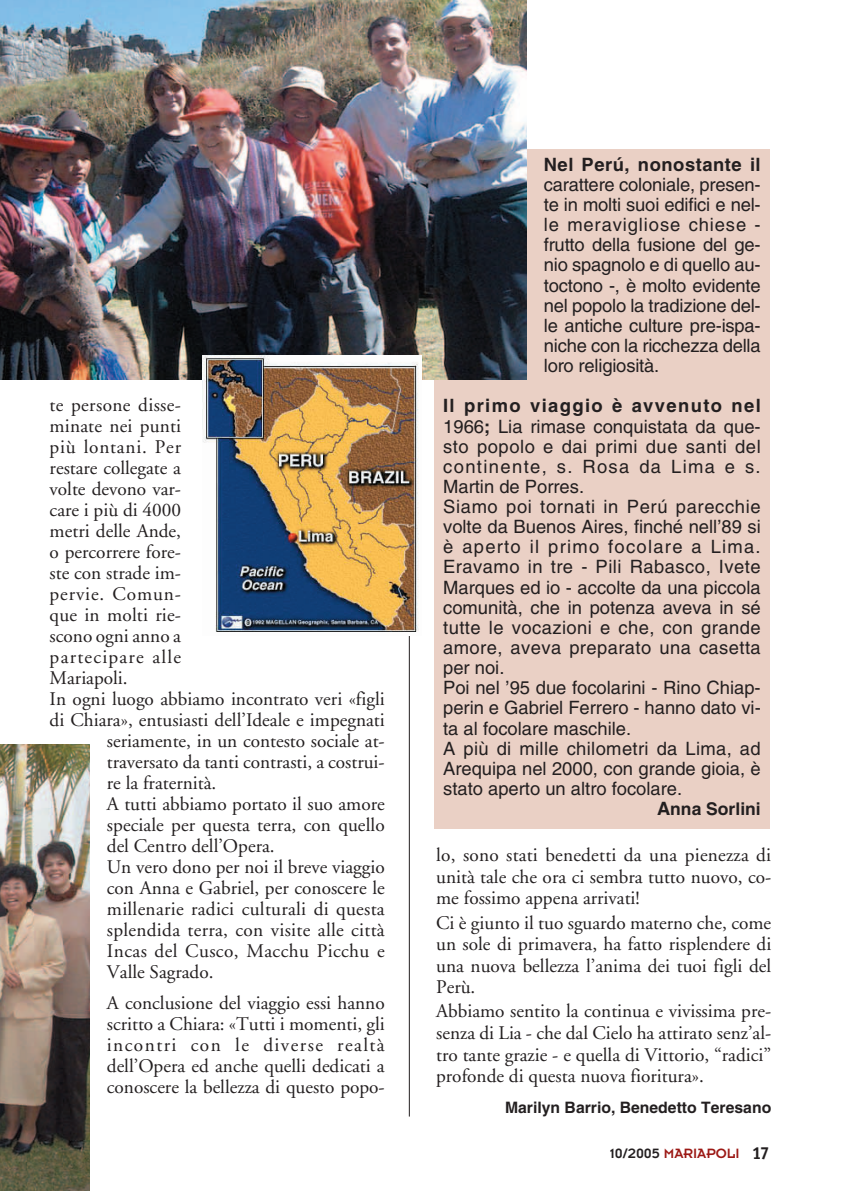
<style>
.page{position:relative;width:844px;height:1191px;background:#fff}
.page>*{position:absolute;margin:0;border:0;box-sizing:border-box;transform-origin:0 0}
.t1{font:19.25px/21.5px "Adobe Garamond";color:#231f20;text-align:justify}
.t2{font:19.25px "Adobe Garamond";letter-spacing:.02em;color:#231f20}
.t3{font:19.25px "Adobe Garamond";letter-spacing:.065em;color:#231f20}
.t4{font:19.25px "Adobe Garamond";letter-spacing:.04em;color:#231f20}
.t5{font:19.25px "Adobe Garamond";letter-spacing:.045em;color:#231f20}
.t6{font:18.38px/20.1px "Helvetica";color:#231f20;text-align:justify}
.t7{font:700 18.38px "Helvetica";letter-spacing:.03em;color:#231f20}
.t8{font:700 17.5px "Helvetica";color:#231f20}
.t9{font:700 15.75px "Helvetica";color:#231f20}
.t10{font:14.88px "Insignia";color:#9c1915}
.s1{font-weight:700}
.s2{font-size:18.38px}
.s3{color:#231f20}
.s4{font-family:"Officina Sans";font-weight:700;font-size:17.5px;color:#231f20}
</style>
<div class="page">
<hr style="left:409px;top:149px;width:1px;height:967px;background:#231f20">
<div style="left:434px;top:149px;width:335px;height:679px;background:#ead0c5"></div>
<img style="left:0;top:0;width:526px;height:380px">
<img style="left:0;top:744px;width:89px;height:447px">
<img style="left:203px;top:356px;width:218px;height:279px">
<p class="t2" style="left:50px;top:397px;width:133px">te persone disse-</p>
<p class="t1" style="left:50px;top:417px;width:133px">minate nei punti</p>
<p class="t4" style="left:50px;top:439px;width:133px">più lontani. Per</p>
<p class="t1" style="left:50px;top:459px;width:133px">restare collegate a</p>
<p class="t1" style="left:50px;top:480px;width:133px">volte devono var-</p>
<p class="t1" style="left:50px;top:501px;width:133px">care i più di 4000</p>
<p class="t1" style="left:50px;top:522px;width:133px">metri delle Ande,</p>
<p class="t1" style="left:50px;top:543px;width:133px">o percorrere fore-</p>
<p class="t1" style="left:50px;top:564px;width:133px">ste con strade im-</p>
<p class="t5" style="left:50px;top:586px;width:133px">pervie. Comun-</p>
<p class="t1" style="left:50px;top:606px;width:133px">que in molti rie-</p>
<p class="t1" style="left:50px;top:627px;width:133px">scono ogni anno a</p>
<p class="t3" style="left:50px;top:649px;width:133px">partecipare alle</p>
<p class="t1" style="left:50px;top:669px;width:80px">Mariapoli.</p>
<p class="t1" style="left:50px;top:690px;width:336px">In ogni luogo abbiamo incontrato veri «figli</p>
<p class="t1" style="left:50px;top:711px;width:336px">di Chiara», entusiasti dell’Ideale e impegnati</p>
<p class="t1" style="left:107px;top:732px;width:279px">seriamente, in un contesto sociale at-</p>
<p class="t1" style="left:107px;top:753px;width:279px">traversato da tanti contrasti, a costrui-</p>
<p class="t1" style="left:107px;top:774px;width:111px">re la fraternità.</p>
<p class="t1" style="left:107px;top:795px;width:279px">A tutti abbiamo portato il suo amore</p>
<p class="t1" style="left:107px;top:816px;width:279px">speciale per questa terra, con quello</p>
<p class="t1" style="left:107px;top:837px;width:169px">del Centro dell’Opera.</p>
<p class="t1" style="left:107px;top:858px;width:279px">Un vero dono per noi il breve viaggio</p>
<p class="t1" style="left:107px;top:879px;width:279px">con Anna e Gabriel, per conoscere le</p>
<p class="t1" style="left:107px;top:900px;width:279px">millenarie radici culturali di questa</p>
<p class="t1" style="left:107px;top:921px;width:279px">splendida terra, con visite alle città</p>
<p class="t2" style="left:107px;top:943px;width:279px">Incas del Cusco, Macchu Picchu e</p>
<p class="t1" style="left:107px;top:963px;width:108px">Valle Sagrado.</p>
<p class="t1" style="left:107px;top:994px;width:279px;line-height:21px">A conclusione del viaggio essi hanno scritto a Chiara: «Tutti i momenti, gli incontri con le diverse realtà dell’Opera ed anche quelli dedicati a conoscere la bellezza di questo popo-</p>
<p class="t7" style="left:543px;top:158px;width:218px">Nel Perú, nonostante il</p>
<p class="t6" style="left:543px;top:177px;width:218px">carattere coloniale, presen&shy;te in molti suoi edifici e nel&shy;le meravigliose chiese - frutto della fusione del ge&shy;nio spagnolo e di quello au&shy;toctono -, è molto evidente nel popolo la tradizione del&shy;le antiche culture pre-ispa&shy;niche con la ricchezza della loro religiosità.</p>
<p class="t6" style="left:443px;top:398px;width:319px;text-align:left"><span class="s1">Il primo viaggio è avvenuto nel<br></span>1966<span class="s1">;</span> Lia rimase conquistata da que&shy;sto popolo e dai primi due santi del continente, s. Rosa da Lima e s.<br>Martin de Porres.<br>Siamo poi tornati in Perú parecchie volte da Buenos Aires, finché nell’89 si è aperto il primo focolare a Lima.<br>Eravamo in tre - Pili Rabasco, Ivete<br>Marques ed io - accolte da una piccola comunità, che in potenza aveva in sé tutte le vocazioni e che, con grande amore, aveva preparato una casetta per noi.<br>Poi nel ’95 due focolarini - Rino Chiap&shy;perin e Gabriel Ferrero - hanno dato vi&shy;ta al focolare maschile.<br>A più di mille chilometri da Lima, ad<br>Arequipa nel 2000, con grande gioia, è stato aperto un altro focolare.</p>
<p class="t8" style="left:656px;top:802px;width:105px"><span class="s2">A</span>nna Sorlini</p>
<p class="t1" style="left:436px;top:846px;width:336px">lo, sono stati benedetti da una pienezza di unità tale che ora ci sembra tutto nuovo, co&shy;me fossimo appena arrivati!</p>
<p class="t1" style="left:436px;top:913px;width:336px">Ci è giunto il tuo sguardo materno che, come un sole di primavera, ha fatto risplendere di una nuova bellezza l’anima dei tuoi figli del Perù.</p>
<p class="t1" style="left:436px;top:1002px;width:336px">Abbiamo sentito la continua e vivissima pre&shy;senza di Lia - che dal Cielo ha attirato senz’al&shy;tro tante grazie - e quella di Vittorio, “radici” profonde di questa nuova fioritura».</p>
<p class="t9" style="left:505px;top:1102px;width:268px">Marilyn Barrio, Benedetto Teresano</p>
<p class="t10" style="left:610px;top:1147px;width:161px"><span class="s3">10/2005</span> MARIAPOLI <span class="s4">17</span></p>
</div>
